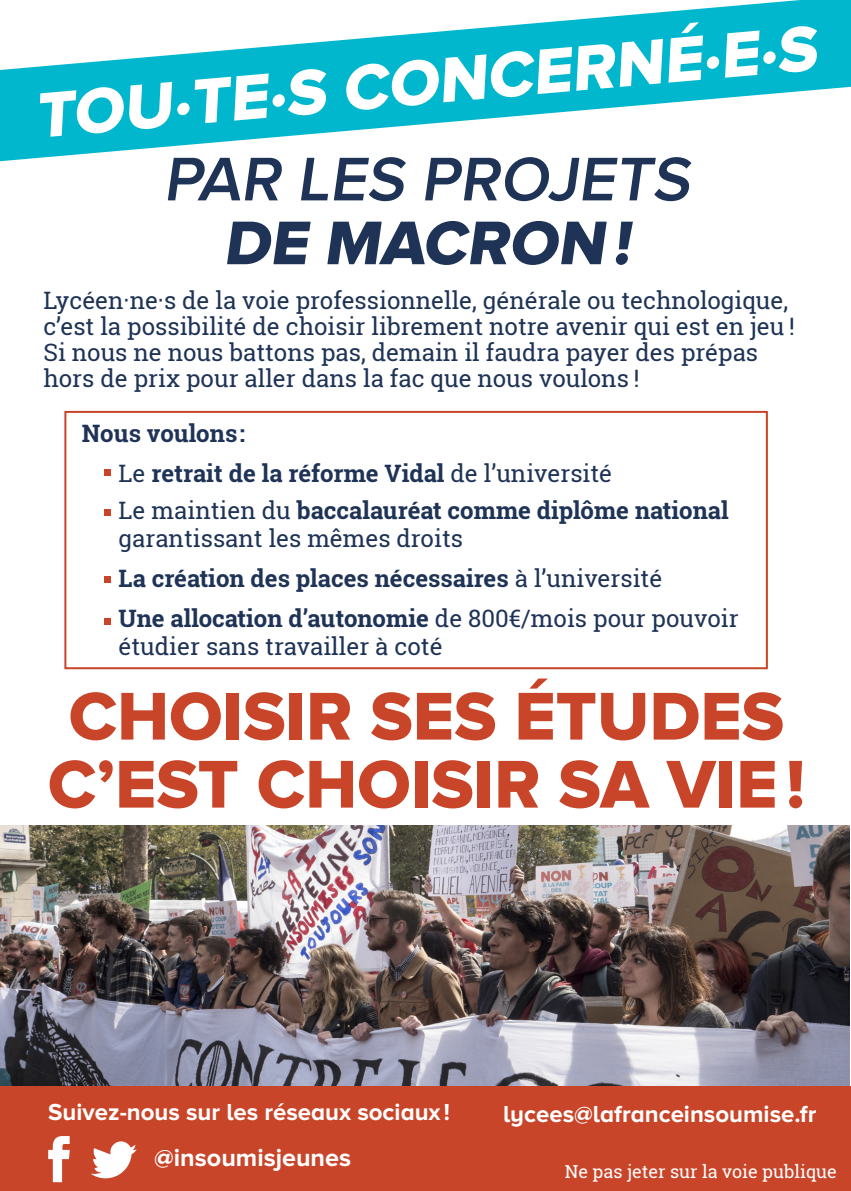
<style>
.page{position:relative;width:851px;height:1191px;background:#fff}
.page>*{position:absolute;margin:0;border:0;box-sizing:border-box;transform-origin:0 0}
.t1{font:70px "Proxima Nova A Extrabld";color:#c94529}
.t2{font:66px "Proxima Nova A Extrabld";color:#fff}
.t3{font:600 63.8px "Proxima Nova A";color:#1e3356}
.t4{font:63.8px "Proxima Nova A Extrabld";color:#1e3356}
.CORPS_DE_TEXTE{font:700 25.2px "Proxima Nova A";color:#fff}
.t5{font:24px/26px "Roboto Slab";color:#1e3356}
.t6{font:700 24px "Roboto Slab";color:#1e3356}
.CORPS_DE_TEXTE-2{font:700 24px "Proxima Nova A";color:#fff}
.t7{font:18px "Roboto Slab";color:#fff}
.s1{font-weight:400}
.s2{font-weight:700}
</style>
<div class="page">
<svg style="left:0;top:0;width:850px;height:161px;fill:#00b7ce"></svg>
<img style="left:0;top:825px;width:849px;height:262px">
<div style="left:0;top:1087px;width:850px;height:104px;background:#c94529"></div>
<svg style="left:91px;top:1141px;width:45px;height:37px"></svg>
<svg style="left:48px;top:1136px;width:22px;height:46px"></svg>
<div style="left:104px;top:469px;width:7px;height:7px;background:#c94529"></div>
<div style="left:104px;top:575px;width:7px;height:7px;background:#c94529"></div>
<div style="left:104px;top:509px;width:7px;height:7px;background:#c94529"></div>
<div style="left:104px;top:618px;width:7px;height:7px;background:#c94529"></div>
<div style="left:64px;top:411px;width:703px;height:258px;border:2px solid #c94529"></div>
<p class="t2" style="left:31px;top:78px;width:785px;rotate:-5deg">TOU·TE·S CONCERNÉ·E·S</p>
<p class="t3" style="left:163px;top:143px;width:537px">PAR LES PROJETS</p>
<p class="t4" style="left:223px;top:206px;width:418px">DE MACRON!</p>
<p class="t5" style="left:43px;top:287px;width:753px">Lycéen·ne·s de la voie professionnelle, générale ou technologique, c’est la possibilité de choisir librement notre avenir qui est en jeu !</p>
<p class="t5" style="left:43px;top:339px;width:716px">Si nous ne nous battons pas, demain il faudra payer des prépas hors de prix pour aller dans la fac que nous voulons !</p>
<p class="t6" style="left:82px;top:417px;width:165px">Nous voulons :</p>
<p class="t6" style="left:119px;top:456px;width:495px"><span class="s1">Le</span> retrait de la réforme Vidal <span class="s1">de l’université</span></p>
<p class="t5" style="left:119px;top:496px;width:611px;line-height:28px">Le maintien du <span class="s2">baccalauréat comme diplôme national </span>garantissant les mêmes droits</p>
<p class="t6" style="left:119px;top:562px;width:545px">La création des places nécessaires <span class="s1">à l’université</span></p>
<p class="t5" style="left:119px;top:604px;width:621px;line-height:28px"><span class="s2">Une allocation d’autonomie</span> de 800€/mois pour pouvoir étudier sans travailler à coté</p>
<p class="t1" style="left:69px;top:676px;width:716px">CHOISIR SES ÉTUDES</p>
<p class="t1" style="left:48px;top:744px;width:758px">C’EST CHOISIR SA VIE!</p>
<p class="CORPS_DE_TEXTE-2" style="left:48px;top:1098px;width:403px">Suivez-nous sur les réseaux sociaux!</p>
<p class="CORPS_DE_TEXTE-2" style="left:503px;top:1100px;width:315px">lycees@lafranceinsoumise.fr</p>
<p class="CORPS_DE_TEXTE" style="left:154px;top:1142px;width:198px">@insoumisjeunes</p>
<p class="t7" style="left:564px;top:1159px;width:273px">Ne pas jeter sur la voie publique</p>
</div>
